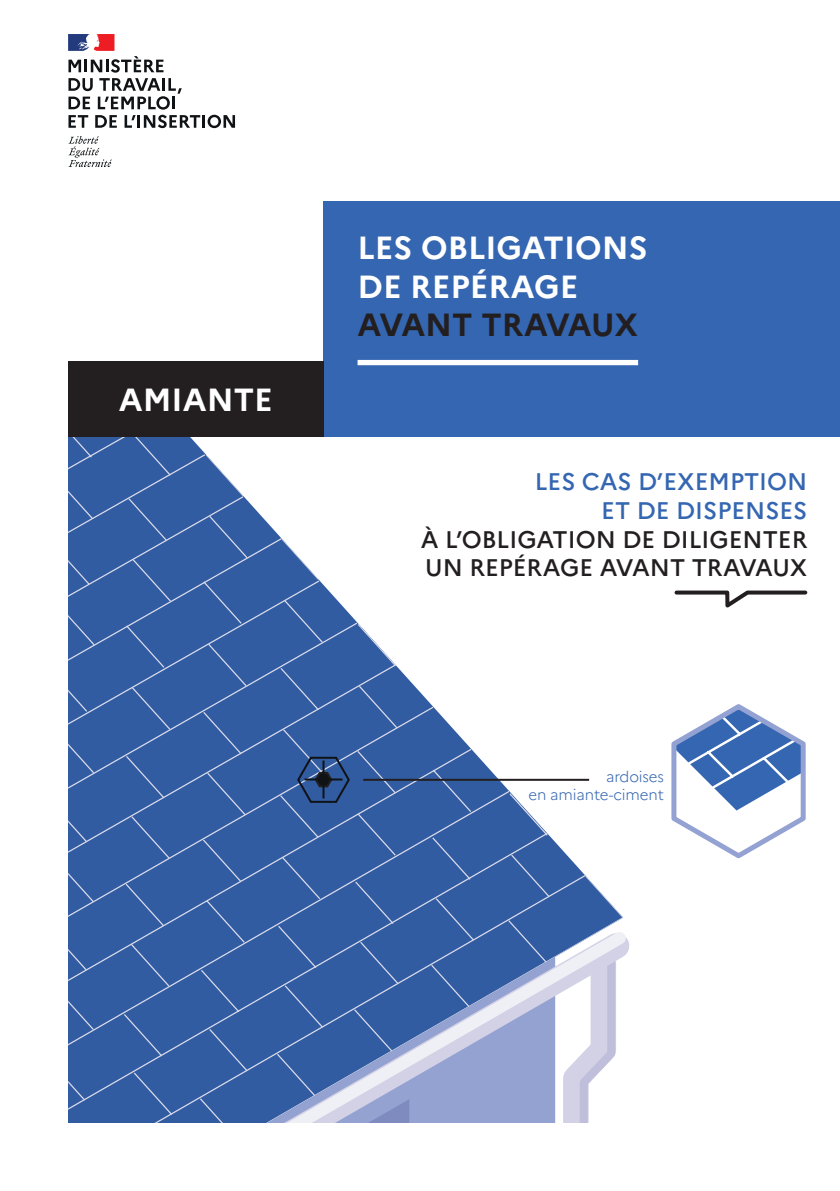
<style>
.page{position:relative;width:840px;height:1191px;background:#fff}
.page>*{position:absolute;margin:0;border:0;box-sizing:border-box;transform-origin:0 0}
.t1{font:700 32px/38.4px "Marianne";color:#fff}
.t2{font:500 24px/28.8px "Marianne";color:#231f20;text-align:right}
.texte_courant{font:300 15px/18px "Marianne";letter-spacing:-.01em;color:#3566b1;text-align:right}
.s1{color:#231f20}
.s2{color:#3566b1}
</style>
<div class="page">
<svg style="left:68px;top:136px;width:44px;height:31px"></svg>
<svg style="left:68px;top:34px;width:167px;height:94px"></svg>
<div style="left:323px;top:201px;width:516px;height:236px;background:#3566b1"></div>
<div style="left:357px;top:360px;width:280px;height:5px;background:#fff"></div>
<svg style="left:173px;top:437px;width:417px;height:416px"></svg>
<div style="left:472px;top:789px;width:38px;height:143px;background:#315ca2"></div>
<div style="left:409px;top:705px;width:25px;height:227px;background:#315ca2"></div>
<div style="left:244px;top:537px;width:38px;height:395px;background:#315ca2"></div>
<svg style="left:206px;top:498px;width:38px;height:401px;background:#3b63a6"></svg>
<div style="left:173px;top:453px;width:33px;height:479px;background:#315ca2"></div>
<svg style="left:204px;top:453px;width:41px;height:45px"></svg>
<svg style="left:208px;top:514px;width:40px;height:45px;background:#3861a5"></svg>
<svg style="left:279px;top:536px;width:41px;height:45px"></svg>
<svg style="left:202px;top:580px;width:41px;height:45px;background:#3861a5"></svg>
<svg style="left:207px;top:642px;width:40px;height:45px;background:#3861a5"></svg>
<svg style="left:202px;top:710px;width:41px;height:45px;background:#3861a5"></svg>
<svg style="left:206px;top:771px;width:41px;height:45px;background:#3861a5"></svg>
<svg style="left:433px;top:705px;width:41px;height:45px"></svg>
<svg style="left:201px;top:838px;width:41px;height:45px;background:#3861a5"></svg>
<svg style="left:431px;top:768px;width:41px;height:45px;background:#3861a4"></svg>
<svg style="left:205px;top:899px;width:41px;height:33px"></svg>
<svg style="left:508px;top:792px;width:40px;height:45px"></svg>
<svg style="left:431px;top:836px;width:40px;height:45px;background:#3861a5"></svg>
<svg style="left:434px;top:897px;width:41px;height:35px"></svg>
<div style="left:68px;top:437px;width:105px;height:495px;background:#315ca2"></div>
<svg style="left:506px;top:853px;width:118px;height:79px"></svg>
<svg style="left:68px;top:932px;width:562px;height:191px;background:#6c88bc"></svg>
<div style="left:68px;top:361px;width:255px;height:76px;background:#231f20"></div>
<svg style="left:275px;top:599px;width:134px;height:524px;background:#4a6eac"></svg>
<hr style="left:322px;top:760px;width:2px;height:38px;background:#101315">
<hr style="left:304px;top:778px;width:38px;height:2px;background:#101315">
<hr style="left:363px;top:779px;width:225px;height:2px;background:#231f20">
<svg style="left:674px;top:590px;width:134px;height:18px"></svg>
<svg style="left:671px;top:704px;width:135px;height:155px"></svg>
<p class="t1" style="left:119px;top:380px;width:155px">AMIANTE</p>
<p class="t1" style="left:357px;top:228px;width:291px">LES OBLIGATIONS<br>DE REPÉRAGE<br><span class="s1">AVANT TRAVAUX</span></p>
<p class="t2" style="left:420px;top:467px;width:388px"><span class="s2">LES CAS D’EXEMPTION<br>ET DE DISPENSES<br></span>À L’OBLIGATION DE DILIGENTER<br>UN REPÉRAGE AVANT TRAVAUX</p>
<p class="texte_courant" style="left:528px;top:767px;width:137px">ardoises<br>en amiante-ciment</p>
</div>
